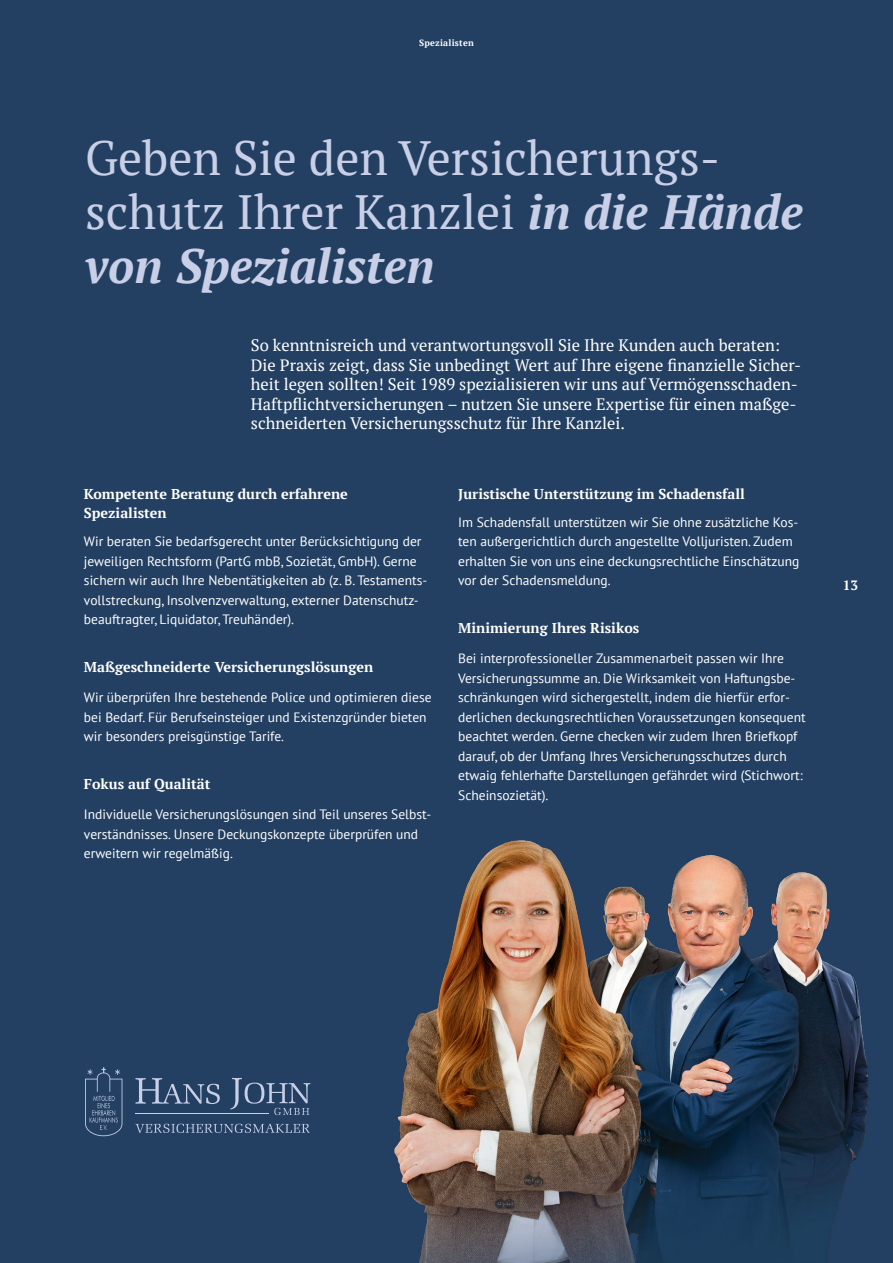
<style>
.page{position:relative;width:893px;height:1263px;background:#234062}
.page>*{position:absolute;margin:0;border:0;box-sizing:border-box;transform-origin:0 0}
.t1{font:48px/54px "PT Serif";color:#c8cfe7}
.t2{font:16.5px/19.5px "PT Serif";color:#fff}
.t3{font:700 14.25px/19.5px "PT Serif";color:#fff}
.t4{font:13.5px/19.5px "PT Sans";color:#fff}
.t5{font:700 13.5px "PT Serif";color:#fff}
.t6{font:700 9px "PT Serif";letter-spacing:.025em;color:#fff}
.s1{font-weight:700;font-style:italic}
</style>
<div class="page">
<img style="left:394px;top:840px;width:475px;height:423px">
<svg style="left:135px;top:1124px;width:175px;height:9px"></svg>
<svg style="left:135px;top:1078px;width:85px;height:26px"></svg>
<svg style="left:230px;top:1078px;width:80px;height:37px"></svg>
<hr style="left:136px;top:1113px;width:133px;height:1px;background:#c8cfe7">
<svg style="left:85px;top:1067px;width:37px;height:69px"></svg>
<p class="t6" style="left:419px;top:37px;width:56px">Spezialisten</p>
<h1 class="t1" style="left:85px;top:131px;width:720px">Geben Sie den Versicherungs&shy;schutz Ihrer Kanzlei <span class="s1">in die Hände von Spezialisten</span></h1>
<p class="t2" style="left:251px;top:335px;width:552px">So kenntnisreich und verantwortungsvoll Sie Ihre Kunden auch beraten:<br>Die Praxis zeigt, dass Sie unbedingt Wert auf Ihre eigene finanzielle Sicher&shy;heit legen sollten! Seit 1989 spezialisieren wir uns auf Vermögensschaden-Haftpflichtversicherungen – nutzen Sie unsere Expertise für einen maßge&shy;schneiderten Versicherungsschutz für Ihre Kanzlei.</p>
<p class="t3" style="left:84px;top:483px;width:265px">Kompetente Beratung durch erfahrene<br>Spezialisten</p>
<p class="t4" style="left:84px;top:531px;width:345px">Wir beraten Sie bedarfsgerecht unter Berücksichtigung der jeweiligen Rechtsform (PartG mbB, Sozietät, GmbH). Gerne sichern wir auch Ihre Nebentätigkeiten ab (z. B. Testaments&shy;vollstreckung, Insolvenzverwaltung, externer Datenschutz&shy;beauftragter, Liquidator, Treuhänder).</p>
<p class="t3" style="left:84px;top:657px;width:291px">Maßgeschneiderte Versicherungslösungen</p>
<p class="t4" style="left:84px;top:687px;width:349px">Wir überprüfen Ihre bestehende Police und optimieren diese bei Bedarf. Für Berufseinsteiger und Existenzgründer bieten wir besonders preisgünstige Tarife.</p>
<p class="t3" style="left:84px;top:774px;width:128px">Fokus auf Qualität</p>
<p class="t4" style="left:84px;top:804px;width:349px">Individuelle Versicherungslösungen sind Teil unseres Selbst&shy;verständnisses. Unsere Deckungskonzepte überprüfen und erweitern wir regelmäßig.</p>
<p class="t3" style="left:458px;top:483px;width:288px">Juristische Unterstützung im Schadensfall</p>
<p class="t4" style="left:458px;top:512px;width:343px">Im Schadensfall unterstützen wir Sie ohne zusätzliche Kos&shy;ten außergerichtlich durch angestellte Volljuristen. Zudem erhalten Sie von uns eine deckungsrechtliche Einschätzung vor der Schadensmeldung.</p>
<p class="t3" style="left:458px;top:618px;width:183px">Minimierung Ihres Risikos</p>
<p class="t4" style="left:458px;top:648px;width:349px">Bei interprofessioneller Zusammenarbeit passen wir Ihre Versicherungssumme an. Die Wirksamkeit von Haftungsbe&shy;schränkungen wird sichergestellt, indem die hierfür erfor&shy;derlichen deckungsrechtlichen Voraussetzungen konsequent beachtet werden. Gerne checken wir zudem Ihren Briefkopf darauf, ob der Umfang Ihres Versicherungsschutzes durch etwaig fehlerhafte Darstellungen gefährdet wird (Stichwort:<br>Scheinsozietät).</p>
<p class="t5" style="left:843px;top:577px;width:17px">13</p>
</div>
